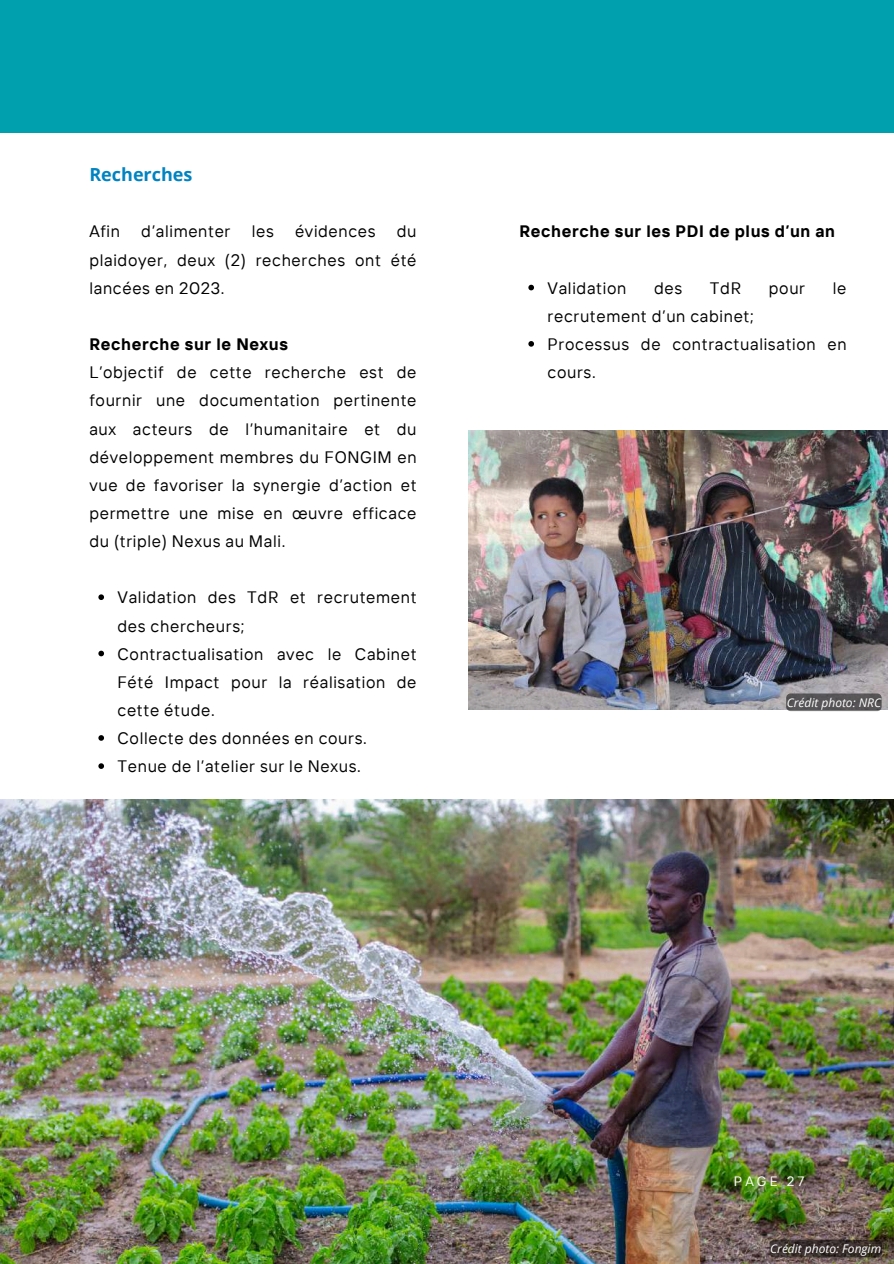
<style>
.page{position:relative;width:894px;height:1264px;background:#fff}
.page>*{position:absolute;margin:0;border:0;box-sizing:border-box;transform-origin:0 0}
.t1{font:700 18px "Open Sans";color:#0083c1}
.t2{font:16.5px/28.2px "TT Interphases";letter-spacing:.04em;color:#000001;text-align:justify}
.t3{font:700 16.5px "TT Interphases";letter-spacing:.04em;color:#000001}
.t4{font:13.5px "TT Interphases";letter-spacing:.23em;color:#fff}
.t5{font:italic 12px "Open Sans";color:#fff}
</style>
<div class="page">
<div style="left:0;top:0;width:893px;height:132px;background:#00a0af"></div>
<img style="left:0;top:799px;width:892px;height:464px">
<img style="left:468px;top:430px;width:419px;height:279px">
<svg style="left:98px;top:594px;width:6px;height:6px"></svg>
<svg style="left:98px;top:650px;width:6px;height:6px"></svg>
<svg style="left:98px;top:735px;width:6px;height:5px"></svg>
<svg style="left:98px;top:763px;width:6px;height:6px"></svg>
<svg style="left:769px;top:1239px;width:112px;height:18px;background:#3b312d"></svg>
<svg style="left:786px;top:693px;width:95px;height:18px;background:#5a595b"></svg>
<svg style="left:528px;top:285px;width:6px;height:5px"></svg>
<svg style="left:528px;top:341px;width:6px;height:6px"></svg>
<p class="t1" style="left:89px;top:162px;width:105px">Recherches</p>
<p class="t2" style="left:89px;top:217px;width:32px">Afin</p>
<p class="t2" style="left:141px;top:217px;width:91px">d’alimenter</p>
<p class="t2" style="left:252px;top:217px;width:24px">les</p>
<p class="t2" style="left:295px;top:217px;width:82px">évidences</p>
<p class="t2" style="left:89px;top:217px;width:328px;text-indent:307px">du plaidoyer, deux (2) recherches ont été lancées en 2023.</p>
<p class="t3" style="left:89px;top:333px;width:200px">Recherche sur le Nexus</p>
<p class="t2" style="left:89px;top:358px;width:328px">L’objectif de cette recherche est de fournir une documentation pertinente aux acteurs de l’humanitaire et du développement membres du FONGIM en vue de favoriser la synergie d’action et permettre une mise en œuvre efficace du (triple) Nexus au Mali.</p>
<p class="t2" style="left:117px;top:583px;width:300px;text-align:left">Validation des TdR et recrutement des chercheurs;<br>Contractualisation avec le Cabinet<br>Fété Impact pour la réalisation de cette étude.<br>Collecte des données en cours.<br>Tenue de l’atelier sur le Nexus.</p>
<p class="t3" style="left:519px;top:221px;width:317px">Recherche sur les PDI de plus d’un an</p>
<p class="t2" style="left:547px;top:273px;width:80px">Validation</p>
<p class="t2" style="left:653px;top:273px;width:30px">des</p>
<p class="t2" style="left:709px;top:273px;width:33px">TdR</p>
<p class="t2" style="left:768px;top:273px;width:38px">pour</p>
<p class="t2" style="left:832px;top:273px;width:15px">le</p>
<p class="t2" style="left:547px;top:301px;width:300px;text-align:left">recrutement d’un cabinet;<br>Processus de contractualisation en cours.</p>
<p class="t5" style="left:786px;top:694px;width:96px">Crédit photo: NRC</p>
<p class="t4" style="left:733px;top:1172px;width:72px">PAGE 27</p>
<p class="t5" style="left:770px;top:1240px;width:112px">Crédit photo: Fongim</p>
</div>
